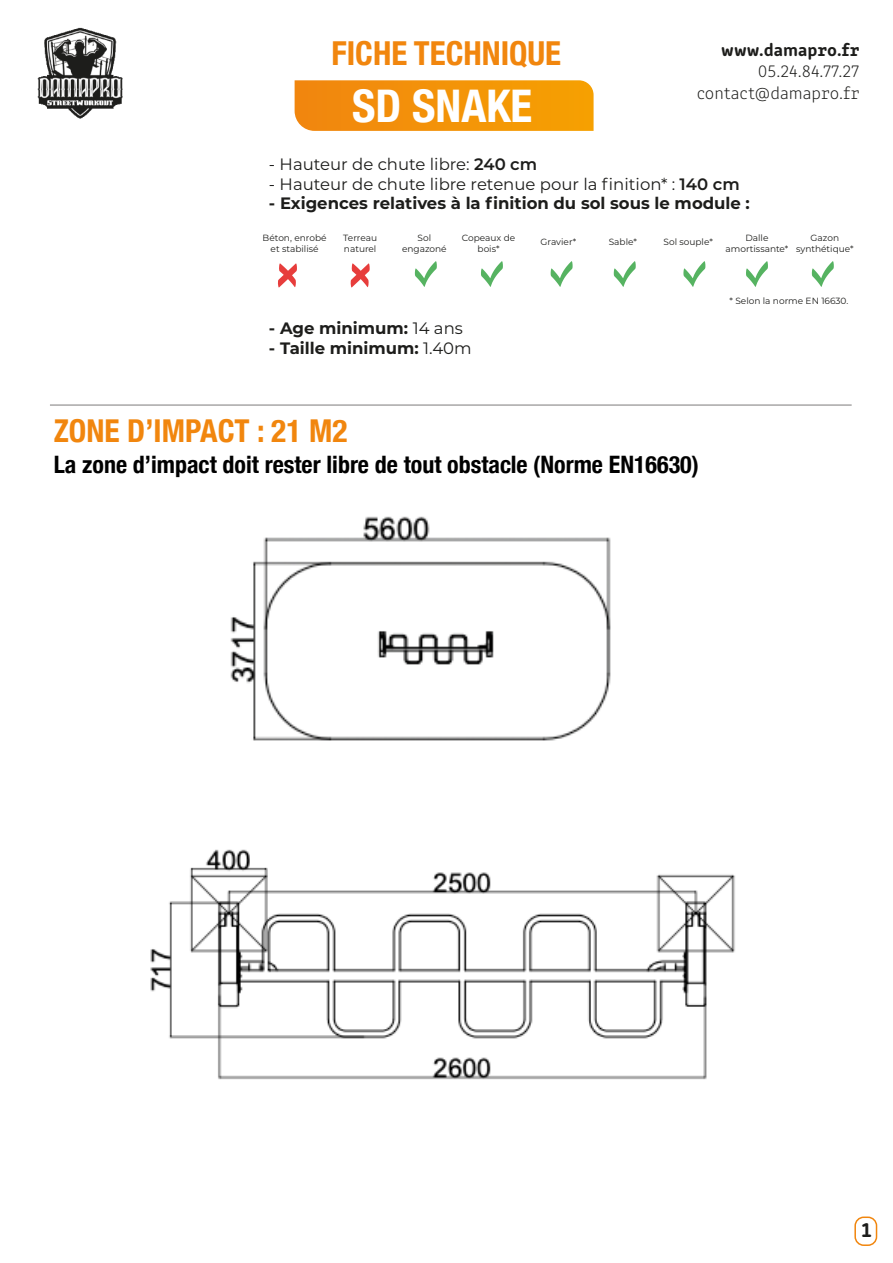
<style>
.page{position:relative;width:893px;height:1263px;background:#fff}
.page>*{position:absolute;margin:0;border:0;box-sizing:border-box;transform-origin:0 0}
.t1{font:700 condensed 45px "Helvetica Neue";color:#fff}
.t2{font:700 condensed 33px "Helvetica Neue";color:#f1860e}
.t3{font:700 condensed 31.5px "Helvetica Neue";color:#f1860e}
.t4{font:700 condensed 24px "Helvetica Neue";color:#000}
.t5{font:700 21px "Clone Rounded";color:#1d1d1b}
.t6{font:18px/21.6px "Clone Rounded El";color:#1d1d1b;text-align:right}
.t7{font:700 18px "Clone Rounded";color:#1d1d1b}
.t8{font:700 16.5px "Montserrat";color:#1d1d1b}
.t9{font:16.5px "Montserrat";color:#1d1d1b}
.t10{font:9px/10.8px "Montserrat";color:#1d1d1b;text-align:center}
.s1{font-weight:600}
.s2{font-weight:400}
</style>
<div class="page">
<div style="left:854px;top:1216px;width:23px;height:30px;border:2px solid #f1860e;border-radius:9px"></div>
<svg style="left:295px;top:80px;width:299px;height:51px;background:#f3950c"></svg>
<img style="left:37px;top:27px;width:86px;height:92px">
<svg style="left:415px;top:261px;width:22px;height:26px"></svg>
<svg style="left:481px;top:261px;width:22px;height:26px"></svg>
<svg style="left:551px;top:261px;width:22px;height:26px"></svg>
<svg style="left:614px;top:261px;width:22px;height:26px"></svg>
<svg style="left:683px;top:261px;width:22px;height:26px"></svg>
<svg style="left:746px;top:261px;width:22px;height:26px"></svg>
<svg style="left:812px;top:261px;width:22px;height:26px"></svg>
<svg style="left:278px;top:263px;width:19px;height:25px"></svg>
<svg style="left:351px;top:263px;width:19px;height:25px"></svg>
<hr style="left:50px;top:404px;width:802px;height:2px;background:#a8a7a7">
<img style="left:230px;top:516px;width:381px;height:225px">
<img style="left:150px;top:849px;width:585px;height:231px">
<h2 class="t2" style="left:331px;top:25px;width:231px">FICHE TECHNIQUE</h2>
<h1 class="t1" style="left:352px;top:69px;width:182px">SD SNAKE</h1>
<h3 class="t7" style="left:721px;top:35px;width:140px">www.damapro.fr</h3>
<h3 class="t6" style="left:697px;top:59px;width:164px">05.24.84.77.27 contact@damapro.fr</h3>
<h3 class="t9" style="left:269px;top:153px;width:270px">- Hauteur de chute libre: <span class="s1">240 cm</span></h3>
<h3 class="t9" style="left:269px;top:172px;width:472px">- Hauteur de chute libre retenue pour la finition* : <span class="s1">140 cm</span></h3>
<h3 class="t8" style="left:269px;top:191px;width:482px">- Exigences relatives à la finition du sol sous le module :</h3>
<p class="t10" style="left:343px;top:232px;width:35px;text-align:left">Terreau naturel</p>
<p class="t10" style="left:462px;top:232px;width:55px">Copeaux de bois*</p>
<p class="t10" style="left:541px;top:237px;width:37px">Gravier*</p>
<p class="t10" style="left:663px;top:237px;width:51px">Sol souple*</p>
<p class="t10" style="left:263px;top:232px;width:65px">Béton, enrobé et stabilisé</p>
<p class="t10" style="left:402px;top:232px;width:46px">Sol engazoné</p>
<p class="t10" style="left:609px;top:237px;width:30px">Sable*</p>
<p class="t10" style="left:726px;top:232px;width:64px">Dalle amortissante*</p>
<p class="t10" style="left:796px;top:232px;width:59px">Gazon synthétique*</p>
<h3 class="t8" style="left:269px;top:316px;width:195px">- Age minimum: <span class="s2">14 ans</span></h3>
<h3 class="t8" style="left:269px;top:336px;width:204px">- Taille minimum: <span class="s2">1.40m</span></h3>
<h3 class="t3" style="left:54px;top:405px;width:295px">ZONE D’IMPACT : 21 M2</h3>
<h3 class="t4" style="left:54px;top:445px;width:646px">La zone d’impact doit rester libre de tout obstacle (Norme EN16630)</h3>
<p class="t10" style="left:730px;top:295px;width:120px">* Selon la norme EN 16630.</p>
<h3 class="t5" style="left:861px;top:1213px;width:12px">1</h3>
</div>
